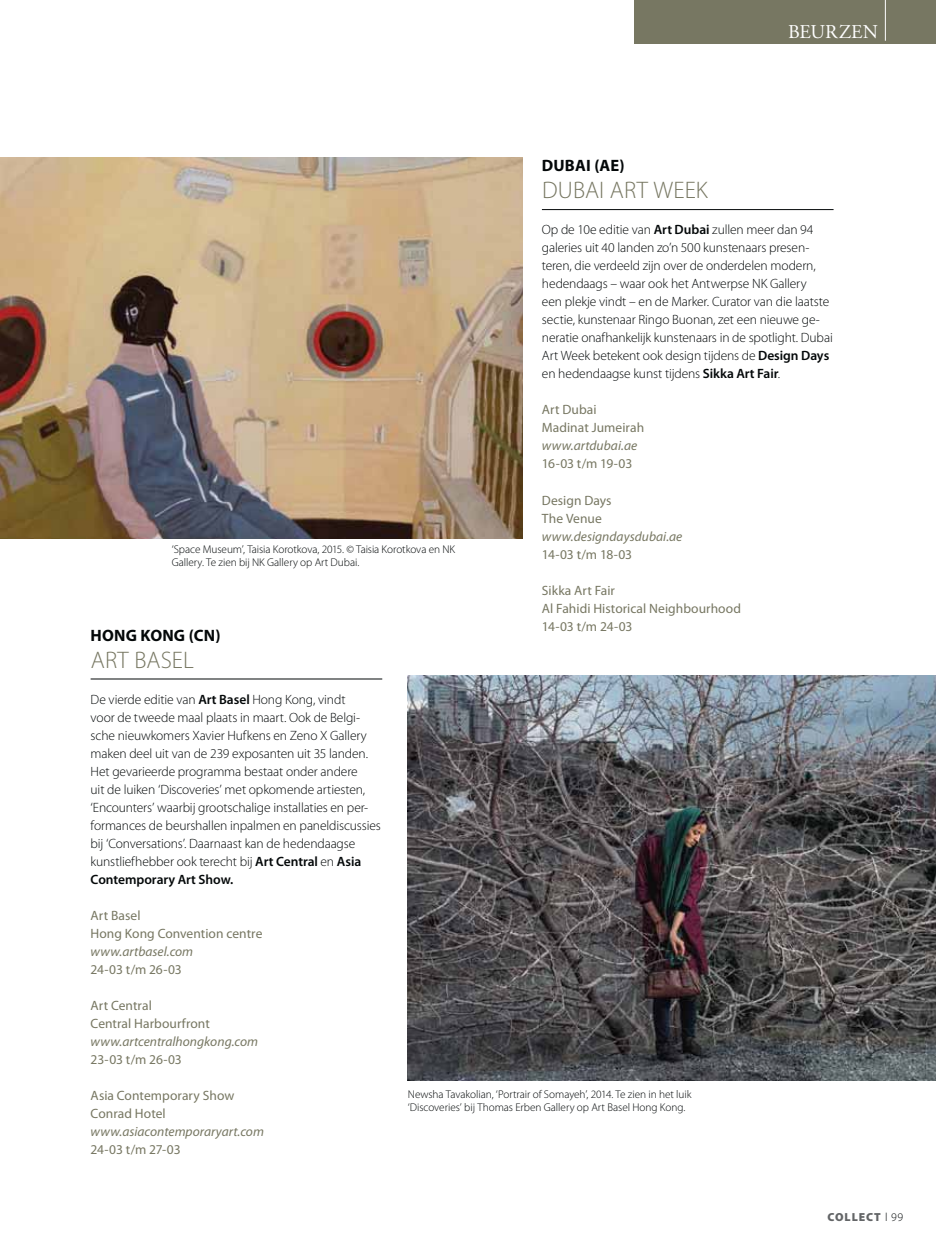
<style>
.page{position:relative;width:936px;height:1251px;background:#fff}
.page>*{position:absolute;margin:0;border:0;box-sizing:border-box;transform-origin:0 0}
.t1{font:300 24px "Myriad Pro";letter-spacing:.005em;color:#777762}
.t2{font:19.5px "Adobe Garamond Pro";color:#fff}
.t3{font:700 16.5px "Myriad Pro";letter-spacing:.01em;color:#040809}
.t4{font:300 13.5px/18px "Myriad Pro";letter-spacing:-.01em;color:#040809}
.t5{font:13.5px/18px "Myriad Pro";letter-spacing:.005em;color:#777762}
.t6{font:italic 13.5px "Myriad Pro";color:#777762}
.t7{font:900 11.7px "Myriad Pro";letter-spacing:.08em;color:#636567}
.t8{font:300 11.25px/13.5px "Myriad Pro";letter-spacing:-.005em;color:#040809}
.s1{font-weight:600}
.s2{font-weight:300;color:#040809}
</style>
<div class="page">
<div style="left:635px;top:1px;width:300px;height:43px;background:#777762"></div>
<hr style="left:884px;top:1px;width:1px;height:40px;background:#fff">
<hr style="left:91px;top:678px;width:291px;height:1px;background:#040809">
<hr style="left:542px;top:209px;width:291px;height:1px;background:#040809">
<img style="left:0;top:157px;width:523px;height:381px">
<img style="left:408px;top:675px;width:527px;height:405px">
<h2 class="t2" style="left:788px;top:24px;width:91px">BEURZEN</h2>
<p class="t3" style="left:542px;top:159px;width:84px">DUBAI (AE)</p>
<h1 class="t1" style="left:542px;top:181px;width:167px">DUBAI ART WEEK</h1>
<p class="t4" style="left:542px;top:222px;width:292px">Op de 10e editie van <span class="s1">Art Dubai</span> zullen meer dan 94 galeries uit 40 landen zo’n 500 kunstenaars presen&shy;teren, die verdeeld zijn over de onderdelen modern, hedendaags – waar ook het Antwerpse NK Gallery<br>een plekje vindt – en de Marker. Curator van die laatste sectie, kunstenaar Ringo Buonan, zet een nieuwe ge&shy;neratie onafhankelijk kunstenaars in de spotlight. Dubai Art Week betekent ook design tijdens de <span class="s1">Design Days </span>en hedendaagse kunst tijdens <span class="s1">Sikka Art Fair</span>.</p>
<p class="t5" style="left:542px;top:402px;width:104px">Art Dubai<br>Madinat Jumeirah</p>
<p class="t6" style="left:542px;top:440px;width:97px">www.artdubai.ae</p>
<p class="t5" style="left:542px;top:456px;width:92px">16-03 t/m 19-03</p>
<p class="t5" style="left:542px;top:492px;width:71px">Design Days<br>The Venue</p>
<p class="t6" style="left:542px;top:530px;width:142px">www.designdaysdubai.ae</p>
<p class="t5" style="left:542px;top:546px;width:92px">14-03 t/m 18-03</p>
<p class="t5" style="left:542px;top:582px;width:200px">Sikka Art Fair<br>Al Fahidi Historical Neighbourhood<br>14-03 t/m 24-03</p>
<p class="t8" style="left:172px;top:543px;width:285px">‘Space Museum’, Taisia Korotkova, 2015. © Taisia Korotkova en NK<br>Gallery. Te zien bij NK Gallery op Art Dubai.</p>
<p class="t3" style="left:91px;top:628px;width:131px">HONG KONG (CN)</p>
<h1 class="t1" style="left:91px;top:650px;width:104px">ART BASEL</h1>
<p class="t4" style="left:91px;top:691px;width:291px">De vierde editie van <span class="s1">Art Basel</span> Hong Kong, vindt<br>voor de tweede maal plaats in maart. Ook de Belgi&shy;sche nieuwkomers Xavier Hufkens en Zeno X Gallery maken deel uit van de 239 exposanten uit 35 landen.<br>Het gevarieerde programma bestaat onder andere<br>uit de luiken ‘Discoveries’ met opkomende artiesten, ‘Encounters’ waarbij grootschalige installaties en per&shy;formances de beurshallen inpalmen en paneldiscussies bij ‘Conversations’. Daarnaast kan de hedendaagse kunstliefhebber ook terecht bij <span class="s1">Art Central</span> en <span class="s1">Asia Contemporary Art Show.</span></p>
<p class="t5" style="left:91px;top:907px;width:173px">Art Basel<br>Hong Kong Convention centre</p>
<p class="t6" style="left:91px;top:946px;width:104px">www.artbasel.com</p>
<p class="t5" style="left:91px;top:961px;width:93px">24-03 t/m 26-03</p>
<p class="t5" style="left:91px;top:997px;width:121px">Art Central<br>Central Harbourfront</p>
<p class="t6" style="left:91px;top:1036px;width:169px">www.artcentralhongkong.com</p>
<p class="t5" style="left:91px;top:1051px;width:93px">23-03 t/m 26-03</p>
<p class="t5" style="left:91px;top:1087px;width:145px">Asia Contemporary Show<br>Conrad Hotel</p>
<p class="t6" style="left:91px;top:1126px;width:175px">www.asiacontemporaryart.com</p>
<p class="t5" style="left:91px;top:1141px;width:91px">24-03 t/m 27-03</p>
<p class="t8" style="left:408px;top:1088px;width:285px">Newsha Tavakolian, ‘Portrair of Somayeh’, 2014. Te zien in het luik ‘Discoveries’ bij Thomas Erben Gallery op Art Basel Hong Kong.</p>
<p class="t7" style="left:827px;top:1212px;width:77px">COLLECT <span class="s2">l 99</span></p>
</div>
